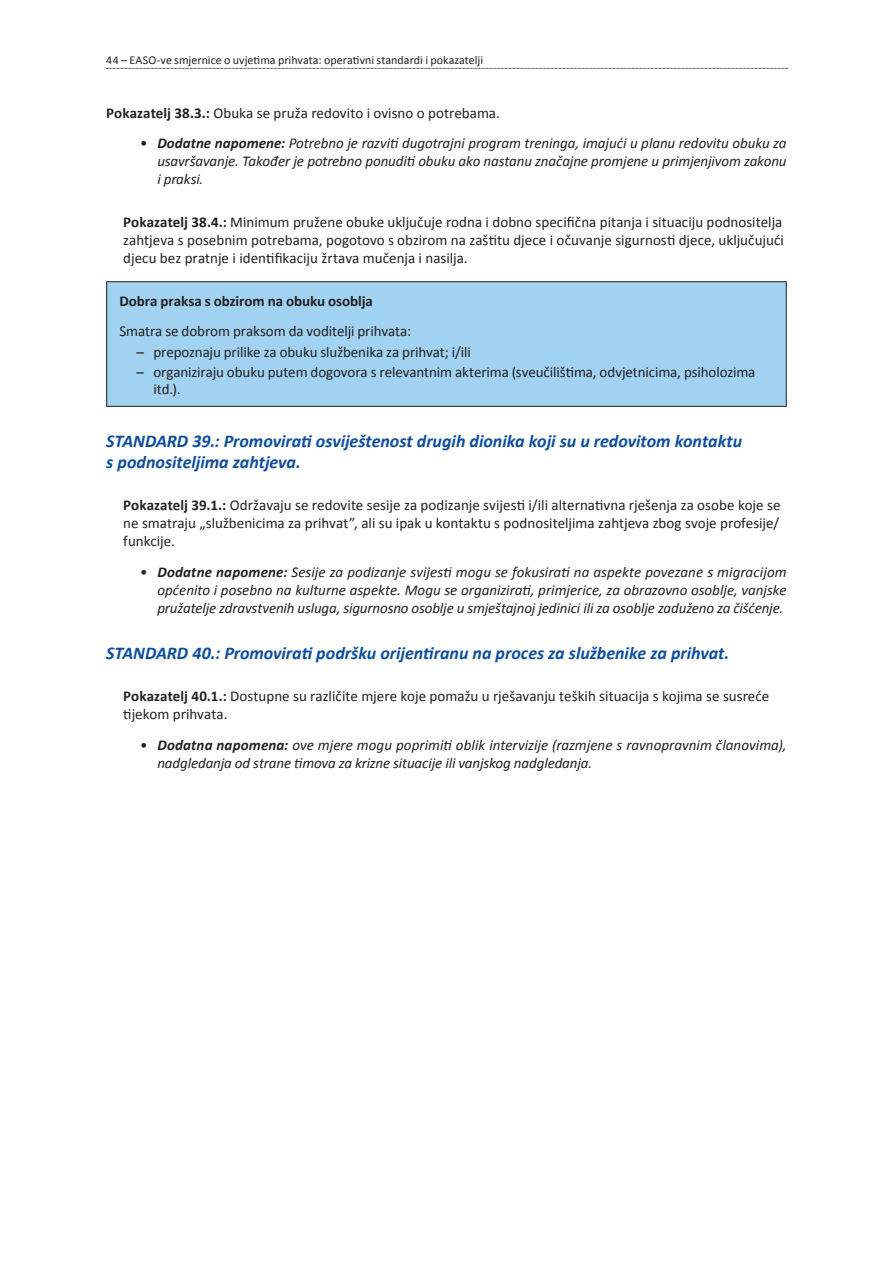
<style>
.page{position:relative;width:893px;height:1263px;background:#fff}
.page>*{position:absolute;margin:0;border:0;box-sizing:border-box;transform-origin:0 0}
.T3_NN_italic{font:italic 700 18px/21.6px "Calibri";color:#0d4da1}
.T4{font:15px/18px "Calibri";color:#231f20;text-align:justify}
.t1{font:italic 15px/18px "Calibri";letter-spacing:-.005em;color:#231f20;text-align:justify}
.body{font:15px "Calibri";letter-spacing:-.005em;color:#231f20}
.body-2{font:700 15px "Calibri";letter-spacing:-.005em;color:#231f20}
.t2{font:12px "Calibri";letter-spacing:.005em;color:#231f20}
.s1{font-weight:700}
.s2{font-style:normal}
</style>
<div class="page">
<svg style="left:107px;top:68px;width:680px;height:1px"></svg>
<div style="left:107px;top:282px;width:679px;height:124px;background:#a1d2f1"></div>
<hr style="left:106px;top:281px;width:681px;height:1px;background:#231f20">
<hr style="left:106px;top:282px;width:1px;height:124px;background:#231f20">
<hr style="left:786px;top:282px;width:1px;height:124px;background:#231f20">
<hr style="left:106px;top:406px;width:681px;height:1px;background:#231f20">
<p class="t2" style="left:106px;top:52px;width:378px">44 – EASO-ve smjernice o uvjetima prihvata: operativni standardi i pokazatelji</p>
<p class="T4" style="left:106px;top:104px;width:395px"><span class="s1">Pokazatelj 38.3.:</span> Obuka se pruža redovito i ovisno o potrebama.</p>
<p class="t1" style="left:157px;top:134px;width:631px;text-indent:-17px"><span class="s2">•</span> <span class="s1">Dodatne napomene:</span> Potrebno je razviti dugotrajni program treninga, imajući u planu redovitu obuku za usavršavanje. Također je potrebno ponuditi obuku ako nastanu značajne promjene u primjenjivom zakonu i praksi.</p>
<p class="T4" style="left:123px;top:213px;width:662px"><span class="s1">Pokazatelj 38.4.:</span> Minimum pružene obuke uključuje rodna i dobno specifična pitanja i situaciju podnositelja zahtjeva s posebnim potrebama, pogotovo s obzirom na zaštitu djece i očuvanje sigurnosti djece, uključujući djecu bez pratnje i identifikaciju žrtava mučenja i nasilja.</p>
<p class="body-2" style="left:119px;top:291px;width:255px">Dobra praksa s obzirom na obuku osoblja</p>
<p class="body" style="left:119px;top:322px;width:293px">Smatra se dobrom praksom da voditelji prihvata:</p>
<p class="T4" style="left:136px;top:343px;width:336px">– prepoznaju prilike za obuku službenika za prihvat; i/ili</p>
<p class="T4" style="left:153px;top:364px;width:603px;line-height:16.2px;text-indent:-17px">– organiziraju obuku putem dogovora s relevantnim akterima (sveučilištima, odvjetnicima, psiholozima itd.).</p>
<p class="T3_NN_italic" style="left:106px;top:430px;width:637px">STANDARD 39.: Promovirati osviještenost drugih dionika koji su u redovitom kontaktu s podnositeljima zahtjeva.</p>
<p class="T4" style="left:123px;top:496px;width:659px"><span class="s1">Pokazatelj 39.1.:</span> Održavaju se redovite sesije za podizanje svijesti i/ili alternativna rješenja za osobe koje se ne smatraju „službenicima za prihvat”, ali su ipak u kontaktu s podnositeljima zahtjeva zbog svoje profesije/ funkcije.</p>
<p class="t1" style="left:157px;top:563px;width:631px;text-indent:-17px"><span class="s2">•</span> <span class="s1">Dodatne napomene:</span> Sesije za podizanje svijesti mogu se fokusirati na aspekte povezane s migracijom općenito i posebno na kulturne aspekte. Mogu se organizirati, primjerice, za obrazovno osoblje, vanjske pružatelje zdravstvenih usluga, sigurnosno osoblje u smještajnoj jedinici ili za osoblje zaduženo za čišćenje.</p>
<p class="T3_NN_italic" style="left:106px;top:642px;width:625px">STANDARD 40.: Promovirati podršku orijentiranu na proces za službenike za prihvat.</p>
<p class="T4" style="left:123px;top:687px;width:648px"><span class="s1">Pokazatelj 40.1.:</span> Dostupne su različite mjere koje pomažu u rješavanju teških situacija s kojima se susreće tijekom prihvata.</p>
<p class="t1" style="left:157px;top:735px;width:631px;text-indent:-17px"><span class="s2">•</span> <span class="s1">Dodatna napomena:</span> ove mjere mogu poprimiti oblik intervizije (razmjene s ravnopravnim članovima), nadgledanja od strane timova za krizne situacije ili vanjskog nadgledanja.</p>
</div>
